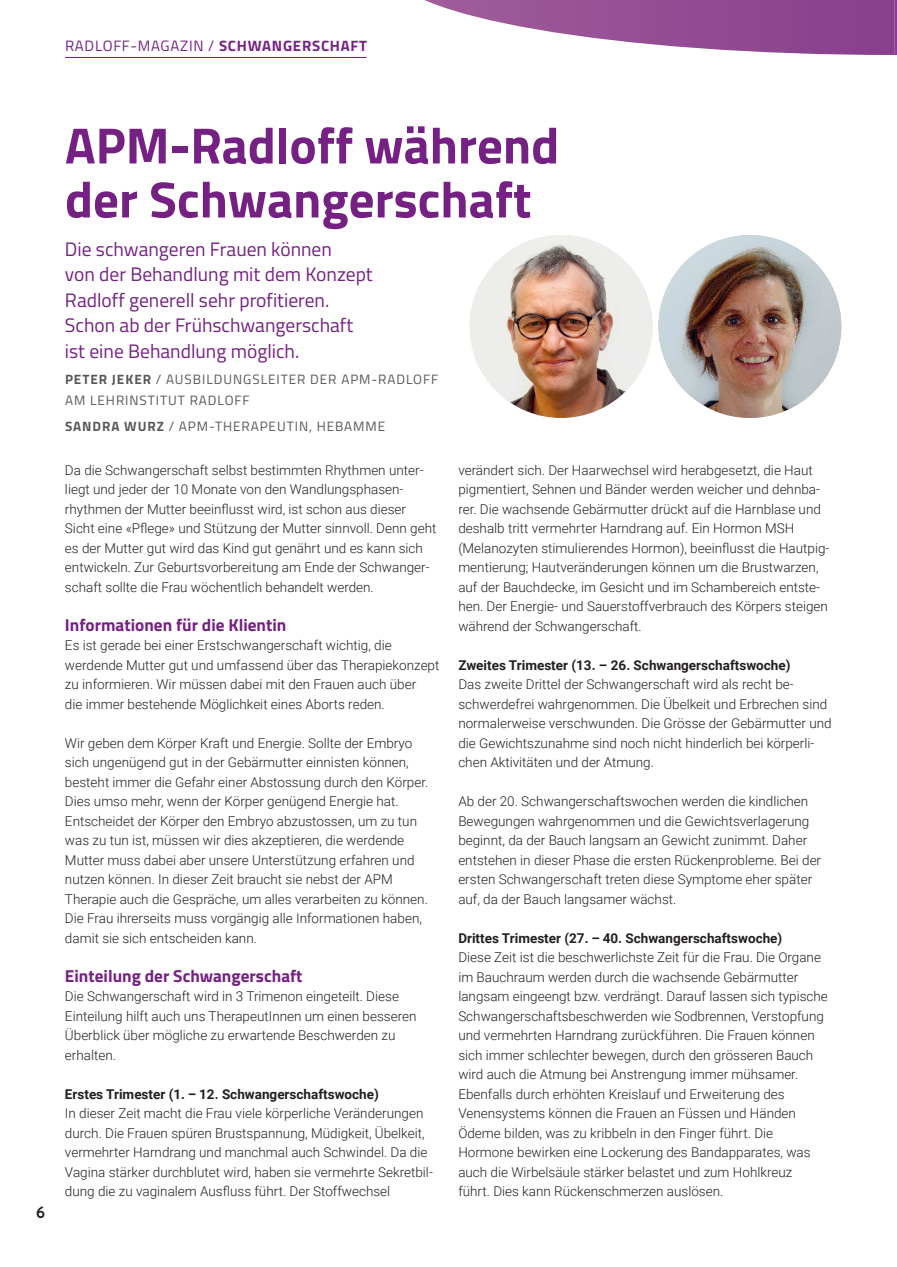
<style>
.page{position:relative;width:897px;height:1267px;background:#fff}
.page>*{position:absolute;margin:0;border:0;box-sizing:border-box;transform-origin:0 0}
.t1{font:700 51px/54px "Titillium";color:#752183}
.t2{font:19.5px/25.5px "Titillium Web";color:#752183}
.t3{font:700 17.25px "Titillium Web";color:#752183}
.t4{font:700 16.5px "Brandon Grotesque";color:#231f20}
.t5{font:15px "Titillium";letter-spacing:.05em;color:#752183}
.t6{font:300 13.5px/19.5px "Roboto";color:#231f20}
.t7{font:700 13.5px "Roboto";color:#231f20}
.t8{font:13.5px/20.2px "Titillium Web";letter-spacing:.07em;color:#57585a}
.s1{font-weight:700}
</style>
<div class="page">
<hr style="left:65px;top:57px;width:302px;height:1px;background:#752183">
<img style="left:470px;top:235px;width:182px;height:183px;border-radius:91px">
<img style="left:658px;top:235px;width:183px;height:183px;border-radius:91px">
<svg style="left:424px;top:0;width:473px;height:55px"></svg>
<p class="t5" style="left:65px;top:34px;width:304px">RADLOFF-MAGAZIN / <span class="s1">SCHWANGERSCHAFT</span></p>
<p class="t4" style="left:36px;top:1201px;width:10px">6</p>
<h1 class="t1" style="left:65px;top:116px;width:496px">APM-Radloff während der Schwangerschaft</h1>
<h2 class="t2" style="left:65px;top:235px;width:309px">Die schwangeren Frauen können<br>von der Behandlung mit dem Konzept Radloff generell sehr profitieren.<br>Schon ab der Frühschwangerschaft ist eine Behandlung möglich.</h2>
<p class="t8" style="left:65px;top:369px;width:375px"><span class="s1">PETER JEKER</span> / AUSBILDUNGSLEITER DER APM-RADLOFF<br>AM LEHRINSTITUT RADLOFF</p>
<p class="t8" style="left:65px;top:416px;width:322px"><span class="s1">SANDRA WURZ</span> / APM-THERAPEUTIN, HEBAMME</p>
<p class="t6" style="left:65px;top:459px;width:373px">Da die Schwangerschaft selbst bestimmten Rhythmen unter&shy;liegt und jeder der 10 Monate von den Wandlungsphasen&shy;rhythmen der Mutter beeinflusst wird, ist schon aus dieser Sicht eine «Pflege» und Stützung der Mutter sinnvoll. Denn geht es der Mutter gut wird das Kind gut genährt und es kann sich entwickeln. Zur Geburtsvorbereitung am Ende der Schwanger&shy;schaft sollte die Frau wöchentlich behandelt werden.</p>
<p class="t3" style="left:65px;top:611px;width:223px">Informationen für die Klientin</p>
<p class="t6" style="left:65px;top:635px;width:376px">Es ist gerade bei einer Erstschwangerschaft wichtig, die werdende Mutter gut und umfassend über das Therapiekonzept zu informieren. Wir müssen dabei mit den Frauen auch über<br>die immer bestehende Möglichkeit eines Aborts reden.</p>
<p class="t6" style="left:65px;top:732px;width:365px">Wir geben dem Körper Kraft und Energie. Sollte der Embryo sich ungenügend gut in der Gebärmutter einnisten können, besteht immer die Gefahr einer Abstossung durch den Körper.<br>Dies umso mehr, wenn der Körper genügend Energie hat.<br>Entscheidet der Körper den Embryo abzustossen, um zu tun was zu tun ist, müssen wir dies akzeptieren, die werdende Mutter muss dabei aber unsere Unterstützung erfahren und nutzen können. In dieser Zeit braucht sie nebst der APM Therapie auch die Gespräche, um alles verarbeiten zu können.<br>Die Frau ihrerseits muss vorgängig alle Informationen haben, damit sie sich entscheiden kann.</p>
<p class="t3" style="left:65px;top:962px;width:239px">Einteilung der Schwangerschaft</p>
<p class="t6" style="left:65px;top:986px;width:353px">Die Schwangerschaft wird in 3 Trimenon eingeteilt. Diese Einteilung hilft auch uns TherapeutInnen um einen besseren Überblick über mögliche zu erwartende Beschwerden zu erhalten.</p>
<p class="t7" style="left:65px;top:1084px;width:315px">Erstes Trimester (1. – 12. Schwangerschaftswoche)</p>
<p class="t6" style="left:65px;top:1103px;width:369px">In dieser Zeit macht die Frau viele körperliche Veränderungen durch. Die Frauen spüren Brustspannung, Müdigkeit, Übelkeit, vermehrter Harndrang und manchmal auch Schwindel. Da die Vagina stärker durchblutet wird, haben sie vermehrte Sekretbil&shy;dung die zu vaginalem Ausfluss führt. Der Stoffwechsel</p>
<p class="t6" style="left:458px;top:459px;width:373px">verändert sich. Der Haarwechsel wird herabgesetzt, die Haut pigmentiert, Sehnen und Bänder werden weicher und dehnba&shy;rer. Die wachsende Gebärmutter drückt auf die Harnblase und deshalb tritt vermehrter Harndrang auf. Ein Hormon MSH (Melanozyten stimulierendes Hormon), beeinflusst die Hautpig&shy;mentierung; Hautveränderungen können um die Brustwarzen, auf der Bauchdecke, im Gesicht und im Schambereich entste&shy;hen. Der Energie- und Sauerstoffverbrauch des Körpers steigen während der Schwangerschaft.</p>
<p class="t7" style="left:458px;top:655px;width:334px">Zweites Trimester (13. – 26. Schwangerschaftswoche)</p>
<p class="t6" style="left:458px;top:674px;width:375px">Das zweite Drittel der Schwangerschaft wird als recht be&shy;schwerdefrei wahrgenommen. Die Übelkeit und Erbrechen sind normalerweise verschwunden. Die Grösse der Gebärmutter und die Gewichtszunahme sind noch nicht hinderlich bei körperli&shy;chen Aktivitäten und der Atmung.</p>
<p class="t6" style="left:458px;top:791px;width:364px">Ab der 20. Schwangerschaftswochen werden die kindlichen Bewegungen wahrgenommen und die Gewichtsverlagerung beginnt, da der Bauch langsam an Gewicht zunimmt. Daher entstehen in dieser Phase die ersten Rückenprobleme. Bei der ersten Schwangerschaft treten diese Symptome eher später auf, da der Bauch langsamer wächst.</p>
<p class="t7" style="left:458px;top:928px;width:325px">Drittes Trimester (27. – 40. Schwangerschaftswoche)</p>
<p class="t6" style="left:458px;top:947px;width:371px">Diese Zeit ist die beschwerlichste Zeit für die Frau. Die Organe im Bauchraum werden durch die wachsende Gebärmutter langsam eingeengt bzw. verdrängt. Darauf lassen sich typische Schwangerschaftsbeschwerden wie Sodbrennen, Verstopfung und vermehrten Harndrang zurückführen. Die Frauen können sich immer schlechter bewegen, durch den grösseren Bauch wird auch die Atmung bei Anstrengung immer mühsamer.<br>Ebenfalls durch erhöhten Kreislauf und Erweiterung des Venensystems können die Frauen an Füssen und Händen Ödeme bilden, was zu kribbeln in den Finger führt. Die Hormone bewirken eine Lockerung des Bandapparates, was auch die Wirbelsäule stärker belastet und zum Hohlkreuz<br>führt. Dies kann Rückenschmerzen auslösen.</p>
</div>
